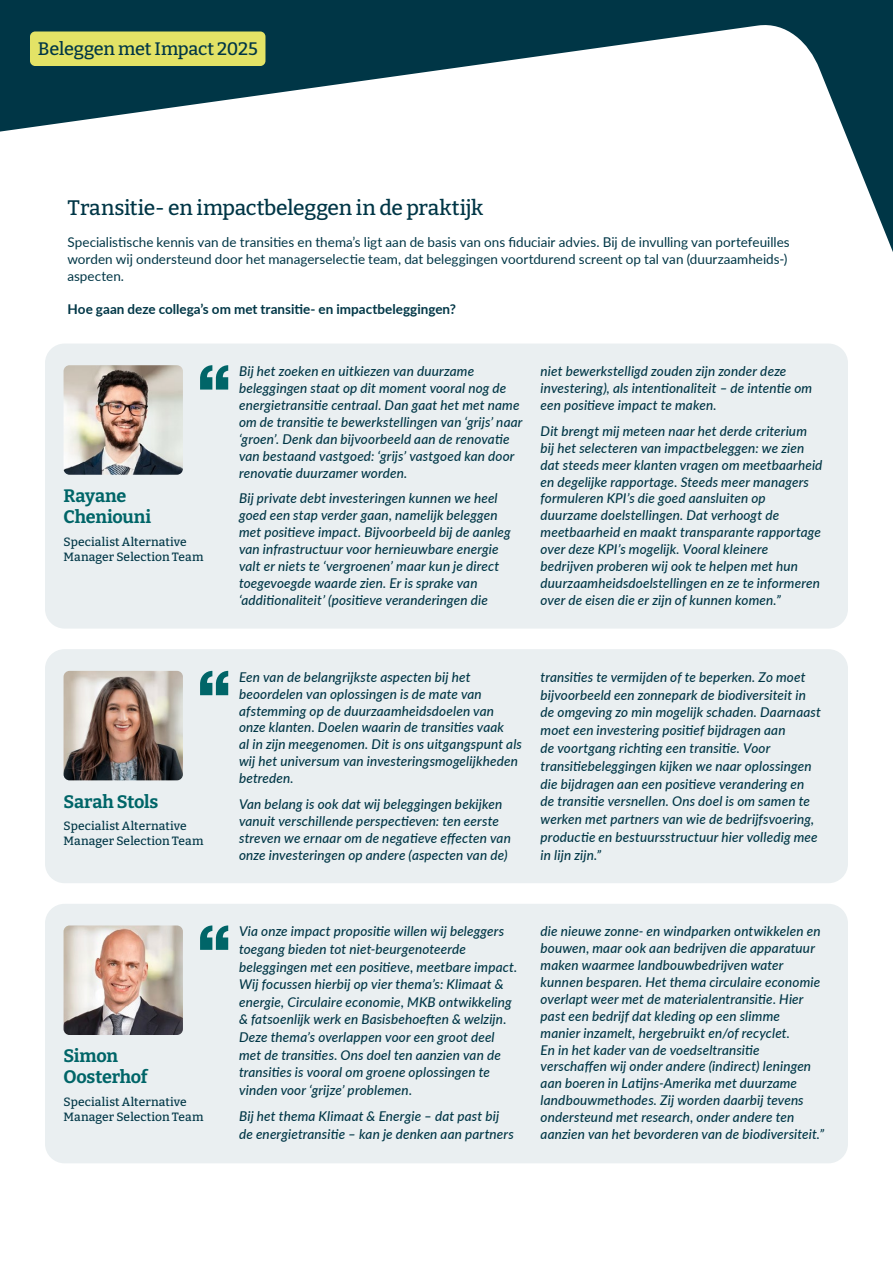
<style>
.page{position:relative;width:893px;height:1263px;background:#fff}
.page>*{position:absolute;margin:0;border:0;box-sizing:border-box;transform-origin:0 0}
.t1{font:500 21px "Bitter";letter-spacing:-.015em;color:#003646}
.t2{font:500 18.15px "Bitter";letter-spacing:-.015em;color:#003646}
.t3{font:700 18px/21px "Bitter";letter-spacing:-.015em;color:#006568}
.t4{font:italic 500 13.5px/17px "Lato";letter-spacing:.01em;color:#003646}
.t5{font:13.5px/17.2px "Lato";color:#003646}
.t6{font:700 13.5px "Lato";color:#003646}
.t7{font:500 12px/15px "Bitter";letter-spacing:.01em;color:#003646}
</style>
<div class="page">
<div style="left:0;top:0;width:893px;height:550px;background:#003646"></div>
<svg style="left:0;top:25px;width:893px;height:525px;background:#d9e1e3"></svg>
<div style="left:30px;top:32px;width:235px;height:34px;background:#e3e366;border-radius:5px"></div>
<div style="left:45px;top:344px;width:803px;height:285px;background:#eaeff1;border-radius:20px"></div>
<div style="left:45px;top:904px;width:803px;height:259px;background:#eaeff1;border-radius:20px"></div>
<div style="left:45px;top:649px;width:803px;height:234px;background:#eaeff1;border-radius:20px"></div>
<img style="left:64px;top:365px;width:119px;height:110px">
<img style="left:64px;top:925px;width:119px;height:110px">
<img style="left:64px;top:671px;width:119px;height:109px">
<svg style="left:200px;top:365px;width:28px;height:25px"></svg>
<svg style="left:200px;top:671px;width:28px;height:24px"></svg>
<svg style="left:200px;top:925px;width:28px;height:25px"></svg>
<h2 class="t2" style="left:38px;top:37px;width:221px">Beleggen met Impact 2025</h2>
<h1 class="t1" style="left:68px;top:194px;width:417px">Transitie- en impactbeleggen in de praktijk</h1>
<p class="t5" style="left:68px;top:233px;width:724px">Specialistische kennis van de transities en thema’s ligt aan de basis van ons fiduciair advies. Bij de invulling van portefeuilles worden wij ondersteund door het managerselectie team, dat beleggingen voortdurend screent op tal van (duurzaamheids-) aspecten.</p>
<p class="t6" style="left:68px;top:299px;width:390px">Hoe gaan deze collega’s om met transitie- en impactbeleggingen?</p>
<h3 class="t3" style="left:64px;top:485px;width:89px">Rayane<br>Cheniouni</h3>
<p class="t7" style="left:64px;top:534px;width:141px">Specialist Alternative<br>Manager Selection Team</p>
<h3 class="t3" style="left:64px;top:790px;width:96px">Sarah Stols</h3>
<p class="t7" style="left:64px;top:818px;width:141px">Specialist Alternative<br>Manager Selection Team</p>
<h3 class="t3" style="left:64px;top:1045px;width:85px">Simon<br>Oosterhof</h3>
<p class="t7" style="left:64px;top:1094px;width:141px">Specialist Alternative<br>Manager Selection Team</p>
<p class="t4" style="left:239px;top:362px;width:285px">Bij het zoeken en uitkiezen van duurzame beleggingen staat op dit moment vooral nog de energietransitie centraal. Dan gaat het met name om de transitie te bewerkstellingen van ‘grijs’ naar ‘groen’. Denk dan bijvoorbeeld aan de renovatie van bestaand vastgoed: ‘grijs’ vastgoed kan door renovatie duurzamer worden.</p>
<p class="t4" style="left:239px;top:489px;width:273px">Bij private debt investeringen kunnen we heel goed een stap verder gaan, namelijk beleggen met positieve impact. Bijvoorbeeld bij de aanleg van infrastructuur voor hernieuwbare energie valt er niets te ‘vergroenen’ maar kun je direct toegevoegde waarde zien. Er is sprake van ‘additionaliteit’ (positieve veranderingen die</p>
<p class="t4" style="left:541px;top:362px;width:273px">niet bewerkstelligd zouden zijn zonder deze investering), als intentionaliteit – de intentie om een positieve impact te maken.</p>
<p class="t4" style="left:541px;top:422px;width:283px">Dit brengt mij meteen naar het derde criterium bij het selecteren van impactbeleggen: we zien dat steeds meer klanten vragen om meetbaarheid en degelijke rapportage. Steeds meer managers formuleren KPI’s die goed aansluiten op duurzame doelstellingen. Dat verhoogt de meetbaarheid en maakt transparante rapportage over deze KPI’s mogelijk. Vooral kleinere bedrijven proberen wij ook te helpen met hun duurzaamheidsdoelstellingen en ze te informeren over de eisen die er zijn of kunnen komen.”</p>
<p class="t4" style="left:239px;top:668px;width:284px">Een van de belangrijkste aspecten bij het beoordelen van oplossingen is de mate van afstemming op de duurzaamheidsdoelen van onze klanten. Doelen waarin de transities vaak<br>al in zijn meegenomen. Dit is ons uitgangspunt als wij het universum van investeringsmogelijkheden betreden.</p>
<p class="t4" style="left:239px;top:795px;width:273px">Van belang is ook dat wij beleggingen bekijken vanuit verschillende perspectieven: ten eerste streven we ernaar om de negatieve effecten van onze investeringen op andere (aspecten van de)</p>
<p class="t4" style="left:541px;top:667px;width:282px;line-height:17.9px">transities te vermijden of te beperken. Zo moet bijvoorbeeld een zonnepark de biodiversiteit in de omgeving zo min mogelijk schaden. Daarnaast moet een investering positief bijdragen aan<br>de voortgang richting een transitie. Voor transitiebeleggingen kijken we naar oplossingen die bijdragen aan een positieve verandering en de transitie versnellen. Ons doel is om samen te werken met partners van wie de bedrijfsvoering, productie en bestuursstructuur hier volledig mee in lijn zijn.”</p>
<p class="t4" style="left:239px;top:922px;width:280px;line-height:17.5px">Via onze impact propositie willen wij beleggers toegang bieden tot niet-beurgenoteerde beleggingen met een positieve, meetbare impact.<br>Wij focussen hierbij op vier thema’s: Klimaat &amp; energie, Circulaire economie, MKB ontwikkeling &amp; fatsoenlijk werk en Basisbehoeften &amp; welzijn.<br>Deze thema’s overlappen voor een groot deel met de transities. Ons doel ten aanzien van de transities is vooral om groene oplossingen te vinden voor ‘grijze’ problemen.</p>
<p class="t4" style="left:239px;top:1107px;width:276px;line-height:17.5px">Bij het thema Klimaat &amp; Energie – dat past bij de energietransitie – kan je denken aan partners</p>
<p class="t4" style="left:541px;top:922px;width:285px">die nieuwe zonne- en windparken ontwikkelen en bouwen, maar ook aan bedrijven die apparatuur maken waarmee landbouwbedrijven water kunnen besparen. Het thema circulaire economie overlapt weer met de materialentransitie. Hier past een bedrijf dat kleding op een slimme<br>manier inzamelt, hergebruikt en/of recyclet.<br>En in het kader van de voedseltransitie verschaffen wij onder andere (indirect) leningen aan boeren in Latijns-Amerika met duurzame landbouwmethodes. Zij worden daarbij tevens ondersteund met research, onder andere ten aanzien van het bevorderen van de biodiversiteit.”</p>
</div>
